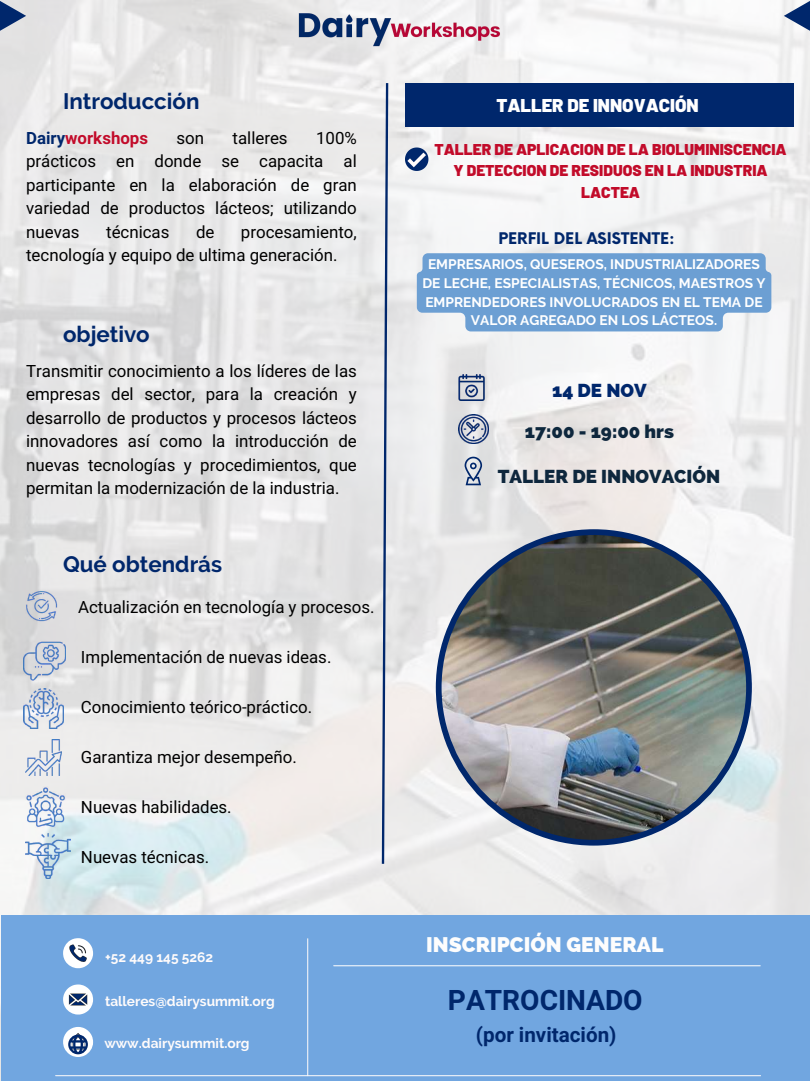
<style>
.page{position:relative;width:810px;height:1081px;background:#fff}
.page>*{position:absolute;margin:0;border:0;box-sizing:border-box;transform-origin:0 0}
.t1{font:700 28.12px "Araboto";color:#00276c}
.t2{font:700 22.31px "Raleway";color:#00276c}
.t3{font:800 21.12px "Raleway";color:#fdfdfd}
.t4{font:700 20.62px "Araboto";color:#00276c}
.t5{font:800 18.75px "Raleway";color:#0e273d}
.t6{font:800 18.75px "Raleway";color:#00276c}
.t7{font:900 18.5px "Barlow";color:#fff}
.t8{font:16.88px/23.4px "Araboto";color:#000;text-align:justify}
.t9{font:700 16.88px "Araboto";color:#c20b2a}
.t10{font:900 15.62px/21.6px "Barlow";color:#c20b2a;text-align:center}
.t11{font:700 15.62px "Now";color:#00276c}
.t12{font:700 13.75px/18.8px "Raleway";color:#fff;text-align:center}
.t13{font:700 13.69px "Raleway";color:#fffbfb}
.s1{color:#00276c}
</style>
<div class="page">
<img style="left:0;top:0;width:810px;height:1080px">
<div style="left:1px;top:915px;width:809px;height:165px;background:#71a6e0"></div>
<svg style="left:63px;top:984px;width:30px;height:30px"></svg>
<svg style="left:63px;top:938px;width:30px;height:29px"></svg>
<hr style="left:56px;top:1074px;width:705px;height:1px;background:#fffbfb">
<hr style="left:307px;top:938px;width:1px;height:137px;background:#fffbfb">
<hr style="left:334px;top:964px;width:426px;height:1px;background:#fff">
<svg style="left:63px;top:1027px;width:30px;height:29px"></svg>
<img style="left:293px;top:0;width:224px;height:47px">
<svg style="left:0;top:1px;width:26px;height:30px"></svg>
<svg style="left:784px;top:1px;width:26px;height:30px"></svg>
<svg style="left:381px;top:81px;width:8px;height:784px"></svg>
<div style="left:405px;top:83px;width:389px;height:43px;background:#00276c"></div>
<svg style="left:405px;top:147px;width:23px;height:24px"></svg>
<svg style="left:417px;top:253px;width:354px;height:78px"></svg>
<img style="left:459px;top:414px;width:29px;height:29px">
<img style="left:459px;top:374px;width:25px;height:26px">
<svg style="left:465px;top:456px;width:17px;height:29px"></svg>
<img style="left:436px;top:529px;width:316px;height:316px">
<img style="left:23px;top:688px;width:40px;height:40px">
<img style="left:25px;top:786px;width:41px;height:41px">
<img style="left:26px;top:739px;width:35px;height:36px">
<img style="left:23px;top:639px;width:43px;height:43px">
<img style="left:26px;top:833px;width:44px;height:44px">
<img style="left:26px;top:590px;width:31px;height:31px">
<h2 class="t2" style="left:63px;top:88px;width:138px">Introducción</h2>
<p class="t9" style="left:26px;top:128px;width:123px"><span class="s1">Dairy</span>workshops</p>
<p class="t8" style="left:177px;top:127px;width:29px">son</p>
<p class="t8" style="left:233px;top:127px;width:57px">talleres</p>
<p class="t8" style="left:26px;top:127px;width:332px;text-indent:290px">100% prácticos en donde se capacita al participante en la elaboración de gran variedad de productos lácteos; utilizando nuevas</p>
<p class="t8" style="left:106px;top:221px;width:65px">técnicas</p>
<p class="t8" style="left:196px;top:221px;width:20px">de</p>
<p class="t8" style="left:26px;top:221px;width:332px;text-indent:215px">procesamiento, tecnología y equipo de ultima generación.</p>
<h2 class="t2" style="left:63px;top:321px;width:88px">objetivo</h2>
<p class="t8" style="left:26px;top:360px;width:332px">Transmitir conocimiento a los líderes de las empresas del sector, para la creación y desarrollo de productos y procesos lácteos innovadores así como la introducción de nuevas tecnologías y procedimientos, que permitan la modernización de la industria.</p>
<h2 class="t2" style="left:63px;top:551px;width:161px">Qué obtendrás</h2>
<p class="t8" style="left:78px;top:595px;width:298px">Actualización en tecnología y procesos.</p>
<p class="t8" style="left:81px;top:645px;width:252px">Implementación de nuevas ideas.</p>
<p class="t8" style="left:81px;top:695px;width:233px">Conocimiento teórico-práctico.</p>
<p class="t8" style="left:81px;top:745px;width:217px">Garantiza mejor desempeño.</p>
<p class="t8" style="left:81px;top:796px;width:152px">Nuevas habilidades.</p>
<p class="t8" style="left:81px;top:846px;width:130px">Nuevas técnicas.</p>
<p class="t13" style="left:105px;top:948px;width:110px">+52 449 145 5262</p>
<p class="t13" style="left:105px;top:993px;width:171px">talleres@dairysummit.org</p>
<p class="t13" style="left:104px;top:1034px;width:147px">www.dairysummit.org</p>
<p class="t7" style="left:496px;top:94px;width:204px">TALLER DE INNOVACIÓN</p>
<p class="t10" style="left:434px;top:138px;width:354px">TALLER DE APLICACION DE LA BIOLUMINISCENCIA<br>Y DETECCION DE RESIDUOS EN LA INDUSTRIA<br>LACTEA</p>
<p class="t11" style="left:499px;top:230px;width:178px">PERFIL DEL ASISTENTE:</p>
<p class="t12" style="left:422px;top:255px;width:345px">EMPRESARIOS, QUESEROS, INDUSTRIALIZADORES DE LECHE, ESPECIALISTAS, TÉCNICOS, MAESTROS Y EMPRENDEDORES INVOLUCRADOS EN EL TEMA DE VALOR AGREGADO EN LOS LÁCTEOS.</p>
<p class="t6" style="left:552px;top:379px;width:96px">14 DE NOV</p>
<p class="t5" style="left:525px;top:420px;width:151px">17:00 - 19:00 hrs</p>
<p class="t5" style="left:498px;top:465px;width:224px">TALLER DE INNOVACIÓN</p>
<p class="t3" style="left:426px;top:932px;width:239px">INSCRIPCIÓN GENERAL</p>
<h1 class="t1" style="left:448px;top:983px;width:196px">PATROCINADO</h1>
<p class="t4" style="left:476px;top:1022px;width:142px">(por invitación)</p>
</div>
